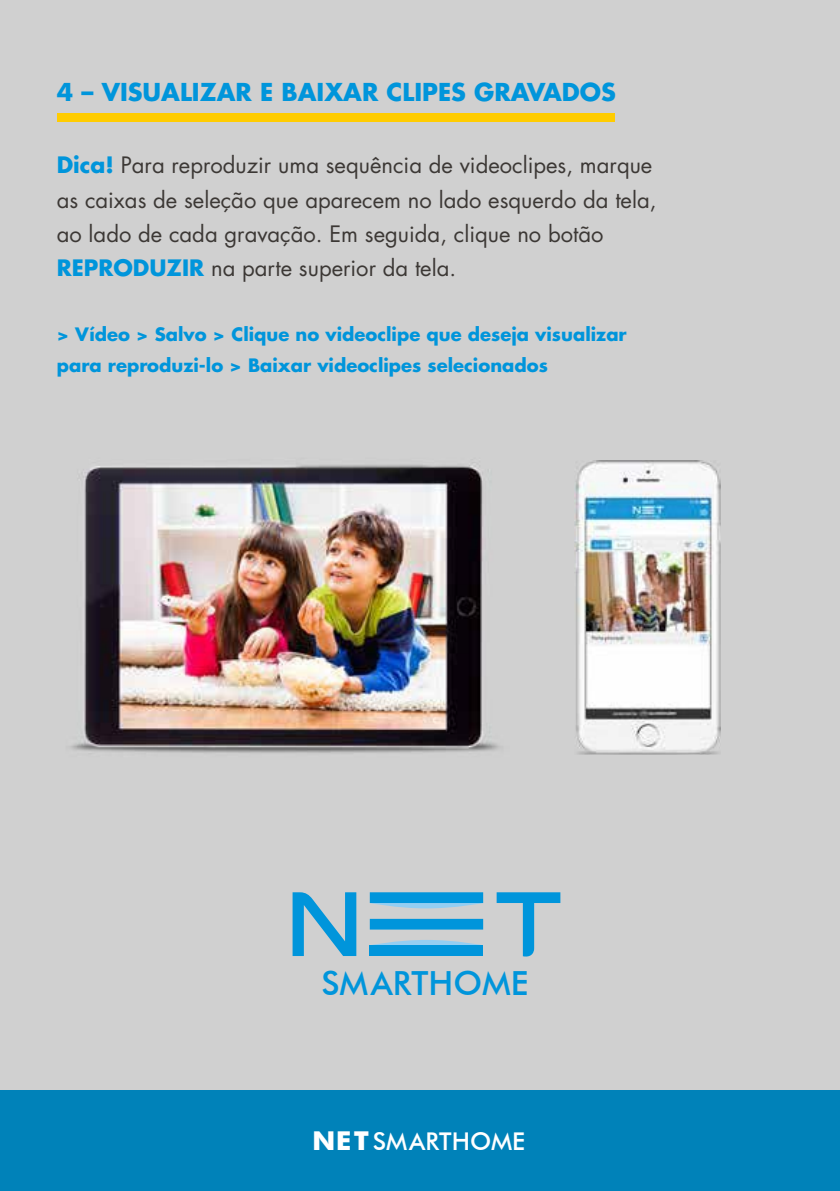
<style>
.page{position:relative;width:840px;height:1191px;background:#fff}
.page>*{position:absolute;margin:0;border:0;box-sizing:border-box;transform-origin:0 0}
.t1{font:500 33.2px "Futura BT";color:#0095db}
.t2{font:700 26px "Futura BT";color:#fff;scale:1.06 1}
.t3{font:500 24.4px "Futura BT";color:#fff}
.t4{font:700 24px "Futura Std";color:#0095db}
.t5{font:22px/34.4px "Futura Std";color:#3c3835}
.t6{font:700 18px/30.4px "Futura Std";color:#0095db}
.s1{font-weight:700;color:#0095db}
.s2{font-weight:700;font-size:26px}
</style>
<div class="page">
<div style="left:0;top:0;width:839px;height:1191px;background:#d0d0d0"></div>
<div style="left:57px;top:113px;width:556px;height:9px;background:#fc0"></div>
<div style="left:0;top:1090px;width:839px;height:101px;background:#0082b9"></div>
<img style="left:71px;top:465px;width:429px;height:288px">
<svg style="left:370px;top:903px;width:113px;height:5px"></svg>
<svg style="left:372px;top:940px;width:109px;height:5px"></svg>
<svg style="left:292px;top:892px;width:64px;height:64px"></svg>
<svg style="left:496px;top:892px;width:64px;height:65px"></svg>
<div style="left:369px;top:892px;width:114px;height:11px;background:#0095db"></div>
<div style="left:369px;top:945px;width:114px;height:11px;background:#0095db"></div>
<div style="left:369px;top:919px;width:114px;height:10px;background:#0095db"></div>
<img style="left:574px;top:461px;width:146px;height:293px">
<p class="t4" style="left:57px;top:76px;width:560px">4 – VISUALIZAR E BAIXAR CLIPES GRAVADOS</p>
<p class="t5" style="left:57px;top:148px;width:601px"><span class="s1">Dica!</span> Para reproduzir uma sequência de videoclipes, marque as caixas de seleção que aparecem no lado esquerdo da tela, ao lado de cada gravação. Em seguida, clique no botão <span class="s1">REPRODUZIR</span> na parte superior da tela.</p>
<p class="t6" style="left:57px;top:319px;width:571px">&gt; Vídeo &gt; Salvo &gt; Clique no videoclipe que deseja visualizar para reproduzi-lo &gt; Baixar videoclipes selecionados</p>
<h1 class="t1" style="left:321px;top:962px;width:208px">SMARTHOME</h1>
<p class="t3" style="left:312px;top:1126px;width:214px"><span class="s2">NE</span> SMARTHOME</p>
<p class="t2" style="left:353px;top:1124px;width:16px">T</p>
</div>
